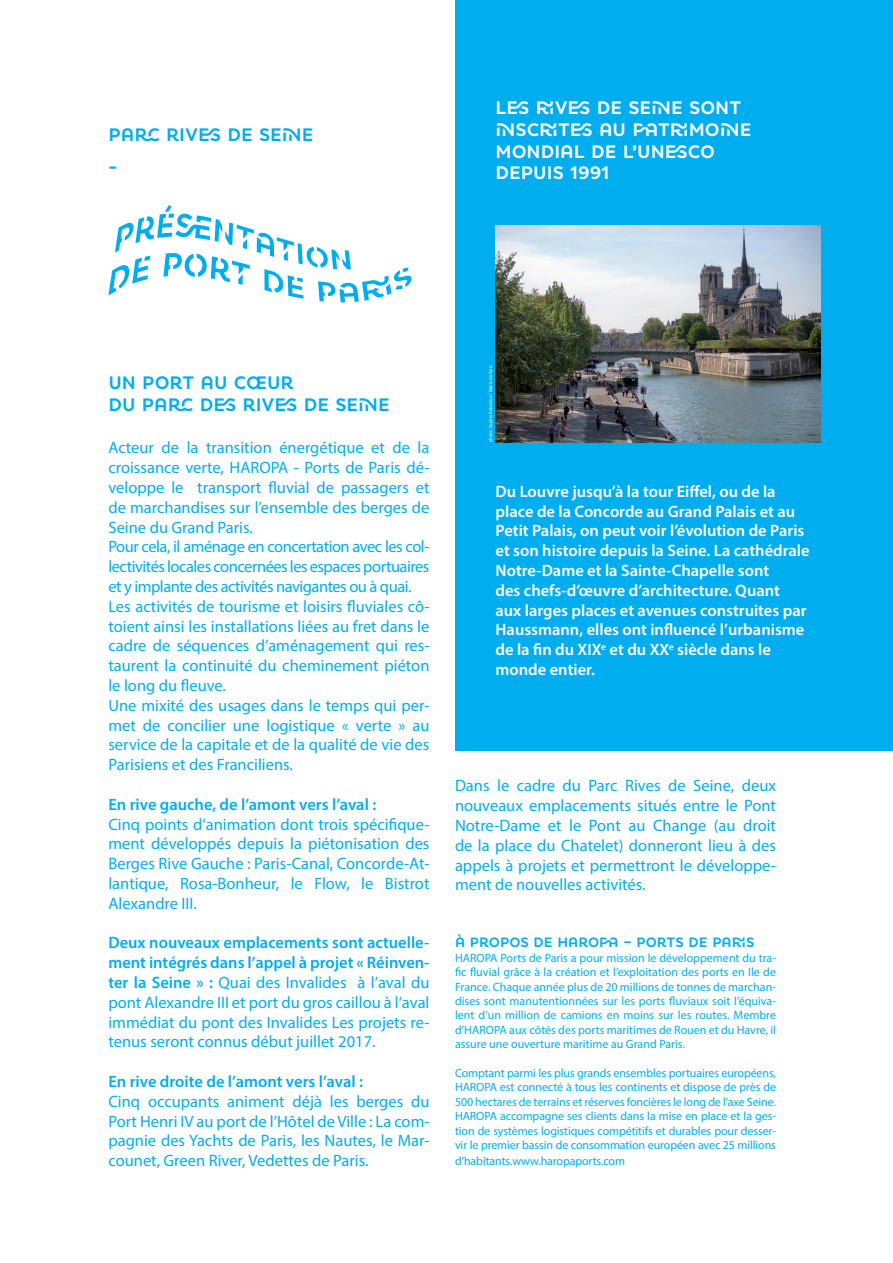
<style>
.page{position:relative;width:893px;height:1263px;background:#fff}
.page>*{position:absolute;margin:0;border:0;box-sizing:border-box;transform-origin:0 0}
.t1{font:18px "Seine";color:#fff}
.t2{font:18px "Seine";color:#00aeef}
.t3{font:16.5px/19.8px "Myriad Pro";color:#00aeef;text-align:justify}
.t4{font:600 16.5px/19.8px "Myriad Pro";color:#fff}
.t5{font:600 16.5px "Myriad Pro";color:#00aeef}
.t6{font:13.5px "Seine";color:#00aeef}
.t7{font:12px/14.4px "Myriad Pro";letter-spacing:-.01em;color:#00aeef;text-align:justify}
.t8{font:4.5px "Myriad Pro";color:#fff}
.s1{font-weight:600}
</style>
<div class="page">
<svg style="left:108px;top:205px;width:304px;height:97px"></svg>
<div style="left:455px;top:0;width:438px;height:750px;background:#00aeef"></div>
<img style="left:496px;top:225px;width:325px;height:217px">
<p class="t2" style="left:108px;top:124px;width:207px">PARC RIVES DE SEINE</p>
<p class="t2" style="left:108px;top:157px;width:10px">-</p>
<p class="t1" style="left:496px;top:97px;width:247px">LES RIVES DE SEINE SONT</p>
<p class="t1" style="left:496px;top:119px;width:257px">INSCRITES AU PATRIMOINE</p>
<p class="t1" style="left:496px;top:140px;width:221px">MONDIAL DE L’UNESCO</p>
<p class="t1" style="left:496px;top:162px;width:115px">DEPUIS 1991</p>
<p class="t2" style="left:108px;top:372px;width:187px">UN PORT AU CŒUR</p>
<p class="t2" style="left:108px;top:394px;width:283px">DU PARC DES RIVES DE SEINE</p>
<p class="t3" style="left:108px;top:438px;width:323px">Acteur de la transition énergétique et de la croissance verte, HAROPA - Ports de Paris dé&shy;veloppe le transport fluvial de passagers et de marchandises sur l’ensemble des berges de Seine du Grand Paris.</p>
<p class="t3" style="left:108px;top:537px;width:323px">Pour cela, il aménage en concertation avec les col&shy;lectivités locales concernées les espaces portuaires et y implante des activités navigantes ou à quai.</p>
<p class="t3" style="left:108px;top:596px;width:323px">Les activités de tourisme et loisirs fluviales cô&shy;toient ainsi les installations liées au fret dans le cadre de séquences d’aménagement qui res&shy;taurent la continuité du cheminement piéton le long du fleuve.</p>
<p class="t3" style="left:108px;top:695px;width:323px">Une mixité des usages dans le temps qui per&shy;met de concilier une logistique « verte » au service de la capitale et de la qualité de vie des Parisiens et des Franciliens.</p>
<p class="t5" style="left:108px;top:794px;width:269px">En rive gauche, de l’amont vers l’aval :</p>
<p class="t3" style="left:108px;top:814px;width:323px">Cinq points d’animation dont trois spécifique&shy;ment développés depuis la piétonisation des Berges Rive Gauche : Paris-Canal, Concorde-At&shy;lantique, Rosa-Bonheur, le Flow, le Bistrot Alexandre III.</p>
<p class="t3" style="left:108px;top:933px;width:323px"><span class="s1">Deux nouveaux emplacements sont actuelle&shy;ment intégrés dans l’appel à projet « Réinven&shy;ter la Seine » :</span> Quai des Invalides à l’aval du pont Alexandre III et port du gros caillou à l’aval immédiat du pont des Invalides Les projets re&shy;tenus seront connus début juillet 2017.</p>
<p class="t5" style="left:108px;top:1071px;width:256px">En rive droite de l’amont vers l’aval :</p>
<p class="t3" style="left:108px;top:1091px;width:323px">Cinq occupants animent déjà les berges du Port Henri IV au port de l’Hôtel de Ville : La com&shy;pagnie des Yachts de Paris, les Nautes, le Mar&shy;counet, Green River, Vedettes de Paris.</p>
<p class="t8" style="left:488px;top:442px;width:78px;rotate:-90deg">photo : Sophie Robichon / Mairie de Paris</p>
<p class="t4" style="left:496px;top:481px;width:282px">Du Louvre jusqu’à la tour Eiffel, ou de la</p>
<p class="t4" style="left:496px;top:501px;width:316px">place de la Concorde au Grand Palais et au Petit Palais, on peut voir l’évolution de Paris et son histoire depuis la Seine. La cathédrale Notre-Dame et la Sainte-Chapelle sont</p>
<p class="t4" style="left:496px;top:580px;width:313px">des chefs-d’œuvre d’architecture. Quant aux larges places et avenues construites par Haussmann, elles ont influencé l’urbanisme de la fin du XIX<sup>e</sup> et du XX<sup>e</sup> siècle dans le monde entier.</p>
<p class="t3" style="left:455px;top:776px;width:323px">Dans le cadre du Parc Rives de Seine, deux nouveaux emplacements situés entre le Pont Notre-Dame et le Pont au Change (au droit de la place du Chatelet) donneront lieu à des appels à projets et permettront le développe&shy;ment de nouvelles activités.</p>
<p class="t6" style="left:455px;top:934px;width:301px">À PROPOS DE HAROPA – PORTS DE PARIS</p>
<p class="t7" style="left:455px;top:950px;width:323px">HAROPA Ports de Paris a pour mission le développement du tra&shy;fic fluvial grâce à la création et l’exploitation des ports en Ile de France. Chaque année plus de 20 millions de tonnes de marchan&shy;dises sont manutentionnées sur les ports fluviaux soit l’équiva&shy;lent d’un million de camions en moins sur les routes. Membre d’HAROPA aux côtés des ports maritimes de Rouen et du Havre, il assure une ouverture maritime au Grand Paris.</p>
<p class="t7" style="left:455px;top:1065px;width:323px">Comptant parmi les plus grands ensembles portuaires européens, HAROPA est connecté à tous les continents et dispose de près de 500 hectares de terrains et réserves foncières le long de l’axe Seine.<br>HAROPA accompagne ses clients dans la mise en place et la ges&shy;tion de systèmes logistiques compétitifs et durables pour desser&shy;vir le premier bassin de consommation européen avec 25 millions</p>
<p class="t7" style="left:455px;top:1154px;width:172px">d’habitants.www.haropaports.com</p>
</div>
